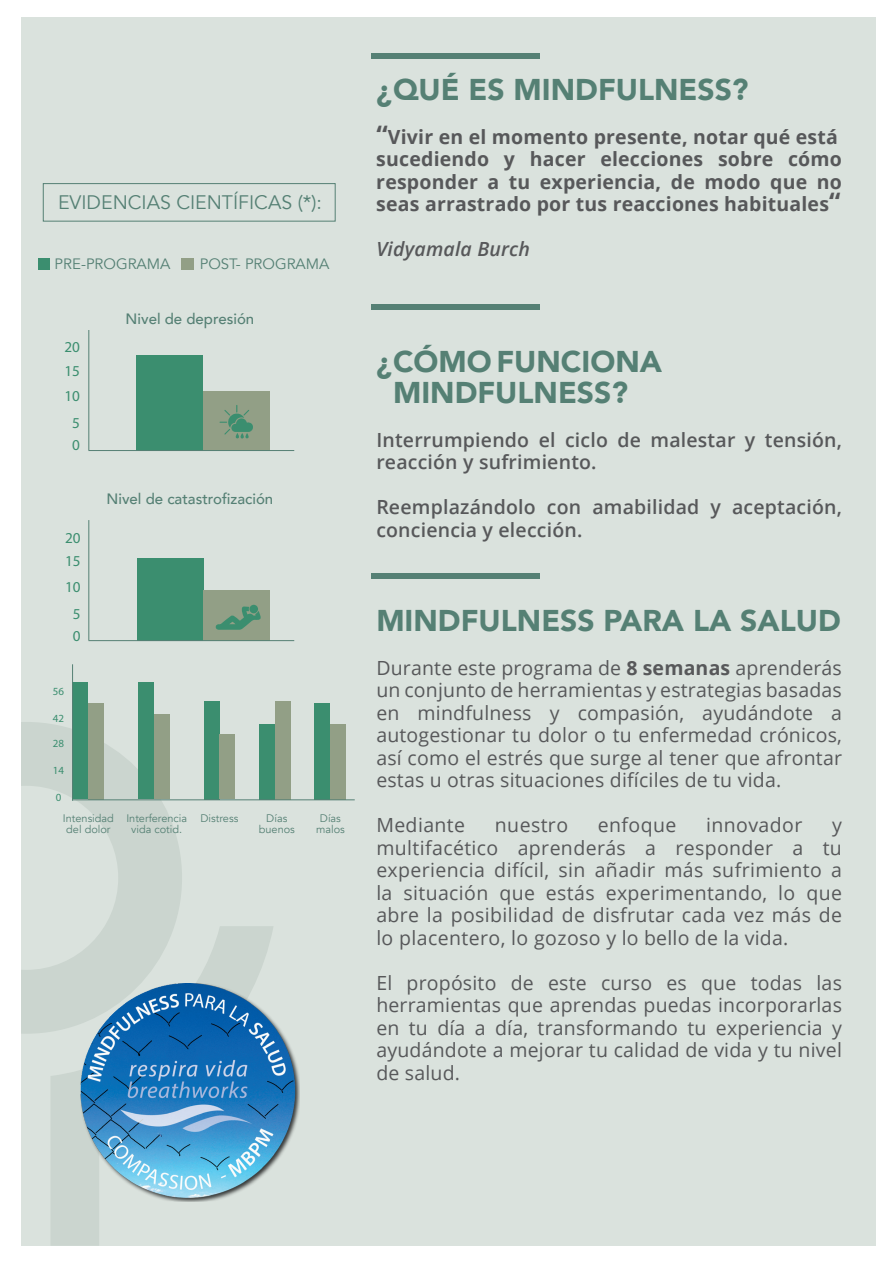
<style>
.page{position:relative;width:893px;height:1263px;background:#fff}
.page>*{position:absolute;margin:0;border:0;box-sizing:border-box;transform-origin:0 0}
.t1{font:900 30px/31.5px "Avenir";color:#558074;text-align:center}
.t2{font:19.5px/22.5px "Open Sans";letter-spacing:.01em;color:#57585a;text-align:justify}
.t3{font:700 19.5px/22.5px "Open Sans";letter-spacing:.01em;color:#57585a}
.t4{font:600 19.5px/22.5px "Open Sans";letter-spacing:.01em;color:#57585a}
.t5{font:19.5px "Avenir";color:#558074}
.t6{font:italic 600 19.5px "Open Sans";letter-spacing:.01em;color:#57585a}
.t7{font:15.15px "Myriad Pro";color:#3b8e6f}
.t8{font:500 15px "Avenir";color:#558074}
.t9{font:15px "Avenir";color:#558074}
.t10{font:10.95px/10.9px "Avenir";color:#558074;text-align:center}
.t11{font:10.95px "Myriad Pro";color:#3b8e6f}
.s1{font-size:25.5px}
.s2{font-weight:700}
</style>
<div class="page">
<div style="left:21px;top:17px;width:855px;height:1229px;background:#dae2dd"></div>
<svg style="left:51px;top:926px;width:222px;height:320px"></svg>
<svg style="left:21px;top:722px;width:161px;height:312px;fill:#cbd5cf"></svg>
<div style="left:371px;top:53px;width:168px;height:6px;background:#558074"></div>
<div style="left:371px;top:304px;width:168px;height:5px;background:#558074"></div>
<div style="left:371px;top:573px;width:168px;height:5px;background:#558074"></div>
<img style="left:81px;top:984px;width:218px;height:217px">
<div style="left:136px;top:355px;width:67px;height:95px;background:#3b8e6f"></div>
<div style="left:38px;top:258px;width:12px;height:12px;background:#3b8e6f"></div>
<div style="left:203px;top:391px;width:67px;height:59px;background:#929f86"></div>
<div style="left:181px;top:258px;width:13px;height:12px;background:#929f86"></div>
<div style="left:72px;top:682px;width:16px;height:117px;background:#3b8e6f"></div>
<div style="left:88px;top:703px;width:16px;height:96px;background:#929f86"></div>
<div style="left:138px;top:682px;width:16px;height:117px;background:#3b8e6f"></div>
<div style="left:154px;top:714px;width:16px;height:85px;background:#929f86"></div>
<div style="left:204px;top:701px;width:16px;height:98px;background:#3b8e6f"></div>
<div style="left:220px;top:734px;width:15px;height:65px;background:#929f86"></div>
<div style="left:259px;top:724px;width:16px;height:75px;background:#3b8e6f"></div>
<div style="left:275px;top:701px;width:16px;height:98px;background:#929f86"></div>
<div style="left:314px;top:703px;width:16px;height:96px;background:#3b8e6f"></div>
<div style="left:330px;top:724px;width:16px;height:75px;background:#929f86"></div>
<div style="left:137px;top:559px;width:67px;height:82px;background:#3b8e6f"></div>
<div style="left:204px;top:591px;width:66px;height:50px;background:#929f86"></div>
<svg style="left:216px;top:606px;width:45px;height:24px"></svg>
<div style="left:249px;top:605px;width:9px;height:8px;background:#3b8e6f;border-radius:50%"></div>
<svg style="left:220px;top:405px;width:33px;height:34px"></svg>
<hr style="left:88px;top:450px;width:206px;height:1px;background:#558074">
<hr style="left:88px;top:640px;width:206px;height:1px;background:#558074">
<hr style="left:72px;top:799px;width:283px;height:1px;background:#558074">
<hr style="left:88px;top:330px;width:1px;height:120px;background:#558074">
<hr style="left:88px;top:520px;width:1px;height:120px;background:#558074">
<hr style="left:72px;top:664px;width:1px;height:137px;background:#558074">
<div style="left:43px;top:183px;width:293px;height:38px;border:1px solid #558074"></div>
<p class="t5" style="left:58px;top:190px;width:265px">EVIDENCIAS CIENTÍFICAS (*):</p>
<p class="t9" style="left:55px;top:255px;width:117px">PRE-PROGRAMA</p>
<p class="t9" style="left:200px;top:255px;width:131px">POST- PROGRAMA</p>
<p class="t7" style="left:65px;top:338px;width:17px">20</p>
<p class="t7" style="left:65px;top:361px;width:17px">15</p>
<p class="t7" style="left:65px;top:387px;width:17px">10</p>
<p class="t7" style="left:72px;top:414px;width:9px">5</p>
<p class="t7" style="left:72px;top:436px;width:9px">0</p>
<p class="t7" style="left:65px;top:528px;width:17px">20</p>
<p class="t7" style="left:65px;top:552px;width:17px">15</p>
<p class="t7" style="left:65px;top:577px;width:17px">10</p>
<p class="t7" style="left:73px;top:604px;width:9px">5</p>
<p class="t7" style="left:73px;top:626px;width:9px">0</p>
<p class="t11" style="left:53px;top:684px;width:13px">56</p>
<p class="t11" style="left:53px;top:711px;width:13px">42</p>
<p class="t11" style="left:53px;top:737px;width:13px">28</p>
<p class="t11" style="left:53px;top:763px;width:13px">14</p>
<p class="t11" style="left:56px;top:790px;width:7px">0</p>
<p class="t8" style="left:126px;top:306px;width:130px">Nivel de depresión</p>
<p class="t8" style="left:107px;top:486px;width:168px">Nivel de catastrofización</p>
<p class="t10" style="left:63px;top:813px;width:53px">Intensidad del dolor</p>
<p class="t10" style="left:126px;top:813px;width:62px">Interferencia vida cotid.</p>
<p class="t10" style="left:200px;top:813px;width:39px">Distress</p>
<p class="t10" style="left:259px;top:813px;width:38px">Días buenos</p>
<p class="t10" style="left:316px;top:813px;width:30px">Días malos</p>
<h1 class="t1" style="left:376px;top:73px;width:374px">¿QUÉ ES MINDFULNESS?</h1>
<p class="t3" style="left:376px;top:125px;width:467px"><span class="s1">“</span>Vivir en el momento presente, notar qué está sucediendo y hacer elecciones sobre cómo responder a tu experiencia, de modo que no seas arrastrado por tus reacciones habituales<span class="s1">“</span></p>
<p class="t6" style="left:376px;top:236px;width:155px">Vidyamala Burch</p>
<h1 class="t1" style="left:376px;top:345px;width:287px">¿CÓMO FUNCIONA<br>MINDFULNESS?</h1>
<p class="t4" style="left:376px;top:428px;width:467px">Interrumpiendo el ciclo de malestar y tensión, reacción y sufrimiento.</p>
<p class="t4" style="left:376px;top:495px;width:467px">Reemplazándolo con amabilidad y aceptación, conciencia y elección.</p>
<h1 class="t1" style="left:376px;top:604px;width:466px">MINDFULNESS PARA LA SALUD</h1>
<p class="t2" style="left:376px;top:656px;width:467px">Durante este programa de <span class="s2">8 semanas</span> aprenderás un conjunto de herramientas y estrategias basadas en mindfulness y compasión, ayudándote a autogestionar tu dolor o tu enfermedad crónicos, así como el estrés que surge al tener que afrontar estas u otras situaciones difíciles de tu vida.</p>
<p class="t2" style="left:376px;top:813px;width:90px">Mediante</p>
<p class="t2" style="left:495px;top:813px;width:75px">nuestro</p>
<p class="t2" style="left:598px;top:813px;width:80px">enfoque</p>
<p class="t2" style="left:706px;top:813px;width:98px">innovador</p>
<p class="t2" style="left:376px;top:813px;width:467px;text-indent:456px">y multifacético aprenderás a responder a tu experiencia difícil, sin añadir más sufrimiento a la situación que estás experimentando, lo que abre la posibilidad de disfrutar cada vez más de lo placentero, lo gozoso y lo bello de la vida.</p>
<p class="t2" style="left:376px;top:971px;width:467px">El propósito de este curso es que todas las herramientas que aprendas puedas incorporarlas en tu día a día, transformando tu experiencia y ayudándote a mejorar tu calidad de vida y tu nivel de salud.</p>
</div>
